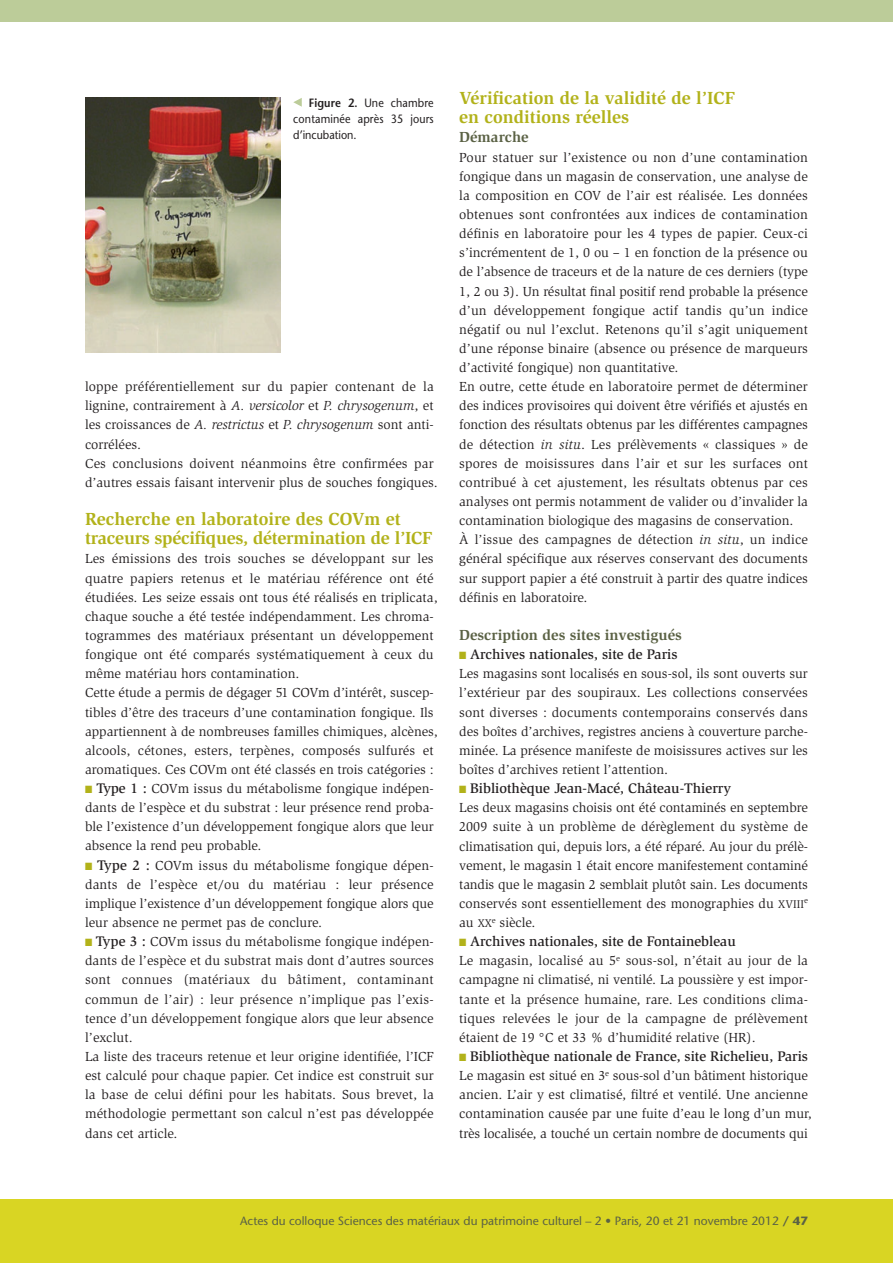
<style>
.page{position:relative;width:893px;height:1263px;background:#fff}
.page>*{position:absolute;margin:0;border:0;box-sizing:border-box;transform-origin:0 0}
.t1{font:700 18px/19.2px "Slimbach Std";color:#b2b21a}
.t2{font:700 15px "Slimbach Std";color:#5b6245}
.t3{font:500 14.25px "Slimbach Std";color:#231f20}
.t4{font:13.5px/19.2px "Slimbach Std";color:#231f20}
.t5{font:12px "Stone Sans";color:#5b6245}
.t6{font:12px/15.9px "Stone Sans";letter-spacing:.01em;color:#231f20;text-align:justify;scale:.9 1}
.s1{font-weight:600}
.s2{font-style:italic}
.s3{color:#b2b21a}
.s4{font-weight:500;font-size:14.25px}
.s5{font-size:11.55px}
.s6{font-weight:700}
</style>
<div class="page">
<div style="left:0;top:1199px;width:893px;height:64px;background:#d9d523"></div>
<div style="left:0;top:0;width:893px;height:21px;background:#bccc99"></div>
<img style="left:85px;top:98px;width:196px;height:255px">
<svg style="left:293px;top:98px;width:9px;height:9px"></svg>
<p class="t6" style="left:293px;top:96px;width:158px;text-indent:15px"><span class="s1">Figure 2.</span> Une chambre contaminée après 35 jours d’incubation.</p>
<p class="t4" style="left:85px;top:378px;width:354px">loppe préférentiellement sur du papier contenant de la lignine, contrairement à <span class="s2">A. versicolor</span> et <span class="s2">P. chrysogenum</span>, et les croissances de <span class="s2">A. restrictus</span> et <span class="s2">P. chrysogenum</span> sont anti&shy;corrélées.<br>Ces conclusions doivent néanmoins être confirmées par d’autres essais faisant intervenir plus de souches fongiques.</p>
<h1 class="t1" style="left:85px;top:511px;width:349px">Recherche en laboratoire des COVm et traceurs spécifiques, détermination de l’ICF</h1>
<p class="t4" style="left:85px;top:550px;width:354px">Les émissions des trois souches se développant sur les quatre papiers retenus et le matériau référence ont été étudiées. Les seize essais ont tous été réalisés en triplicata, chaque souche a été testée indépendamment. Les chroma&shy;togrammes des matériaux présentant un développement fongique ont été comparés systématiquement à ceux du même matériau hors contamination.<br>Cette étude a permis de dégager 51 COVm d’intérêt, suscep&shy;tibles d’être des traceurs d’une contamination fongique. Ils appartiennent à de nombreuses familles chimiques, alcènes, alcools, cétones, esters, terpènes, composés sulfurés et aromatiques. Ces COVm ont été classés en trois catégories :</p>
<p class="t4" style="left:85px;top:780px;width:350px;text-align:justify"><span class="s3">■</span> <span class="s4">Type 1 :</span> COVm issus du métabolisme fongique indépen&shy;dants de l’espèce et du substrat : leur présence rend proba&shy;ble l’existence d’un développement fongique alors que leur absence la rend peu probable.</p>
<p class="t4" style="left:85px;top:857px;width:350px;text-align:justify"><span class="s3">■</span> <span class="s4">Type 2 :</span> COVm issus du métabolisme fongique dépen&shy;dants de l’espèce et/ou du matériau : leur présence implique l’existence d’un développement fongique alors que leur absence ne permet pas de conclure.</p>
<p class="t4" style="left:85px;top:933px;width:350px"><span class="s3">■</span> <span class="s4">Type 3 :</span> COVm issus du métabolisme fongique indépen&shy;dants de l’espèce et du substrat mais dont d’autres sources sont connues (matériaux du bâtiment, contaminant commun de l’air) : leur présence n’implique pas l’exis&shy;tence d’un développement fongique alors que leur absence l’exclut.<br>La liste des traceurs retenue et leur origine identifiée, l’ICF est calculé pour chaque papier. Cet indice est construit sur la base de celui défini pour les habitats. Sous brevet, la méthodologie permettant son calcul n’est pas développée dans cet article.</p>
<h1 class="t1" style="left:459px;top:90px;width:277px">Vérification de la validité de l’ICF en conditions réelles</h1>
<p class="t2" style="left:459px;top:132px;width:71px">Démarche</p>
<p class="t4" style="left:459px;top:149px;width:350px">Pour statuer sur l’existence ou non d’une contamination fongique dans un magasin de conservation, une analyse de la composition en COV de l’air est réalisée. Les données obtenues sont confrontées aux indices de contamination définis en laboratoire pour les 4 types de papier. Ceux-ci s’incrémentent de 1, 0 ou – 1 en fonction de la présence ou de l’absence de traceurs et de la nature de ces derniers (type 1, 2 ou 3). Un résultat final positif rend probable la présence d’un développement fongique actif tandis qu’un indice négatif ou nul l’exclut. Retenons qu’il s’agit uniquement d’une réponse binaire (absence ou présence de marqueurs d’activité fongique) non quantitative.<br>En outre, cette étude en laboratoire permet de déter miner des indices provisoires qui doivent être vérifiés et ajustés en fonction des résultats obtenus par les différentes campagnes de détection <span class="s2">in situ</span>. Les prélèvements « classiques » de spores de moisissures dans l’air et sur les surfaces ont contribué à cet ajustement, les résultats obtenus par ces analyses ont permis notamment de valider ou d’invalider la contamination biologique des magasins de conservation.<br>À l’issue des campagnes de détection <span class="s2">in situ</span>, un indice général spécifique aux réserves conservant des documents sur support papier a été construit à partir des quatre indices définis en laboratoire.</p>
<p class="t2" style="left:459px;top:629px;width:224px">Description des sites investigués</p>
<p class="t3" style="left:459px;top:649px;width:220px"><span class="s3">■</span> Archives nationales, site de Paris</p>
<p class="t4" style="left:459px;top:665px;width:350px;text-align:justify">Les magasins sont localisés en sous-sol, ils sont ouverts sur l’extérieur par des soupiraux. Les collections conservées sont diverses : documents contemporains conservés dans des boîtes d’archives, registres anciens à couverture parche&shy;minée. La présence manifeste de moisissures actives sur les boîtes d’archives retient l’attention.</p>
<p class="t3" style="left:459px;top:783px;width:273px"><span class="s3">■</span> Bibliothèque Jean-Macé, Château-Thierry</p>
<p class="t4" style="left:459px;top:799px;width:350px;text-align:justify">Les deux magasins choisis ont été contaminés en septembre 2009 suite à un problème de dérèglement du système de climatisation qui, depuis lors, a été réparé. Au jour du prélè&shy;vement, le magasin 1 était encore manifestement contaminé tandis que le magasin 2 semblait plutôt sain. Les documents conservés sont essentiellement des monographies du <span class="s5">XVIII</span><sup>e </sup>au <span class="s5">XX</span><sup>e</sup> siècle.</p>
<p class="t3" style="left:459px;top:936px;width:278px"><span class="s3">■</span> Archives nationales, site de Fontainebleau</p>
<p class="t4" style="left:459px;top:952px;width:350px;text-align:justify">Le magasin, localisé au 5<sup>e</sup> sous-sol, n’était au jour de la campagne ni climatisé, ni ventilé. La poussière y est impor&shy;tante et la présence humaine, rare. Les conditions clima&shy;tiques relevées le jour de la campagne de prélèvement étaient de 19 °C et 33 % d’humidité relative (HR).</p>
<p class="t3" style="left:459px;top:1051px;width:350px"><span class="s3">■</span> Bibliothèque nationale de France, site Richelieu, Paris</p>
<p class="t4" style="left:459px;top:1067px;width:354px">Le magasin est situé en 3<sup>e</sup> sous-sol d’un bâtiment historique ancien. L’air y est climatisé, filtré et ventilé. Une ancienne contamination causée par une fuite d’eau le long d’un mur, très localisée, a touché un certain nombre de documents qui</p>
<p class="t5" style="left:240px;top:1216px;width:569px">Actes du colloque Sciences des matériaux du patrimoine culturel – 2 <span class="s6">•</span> Paris, 20 et 21 novembre 2012 <span class="s6">/ 47</span></p>
</div>
